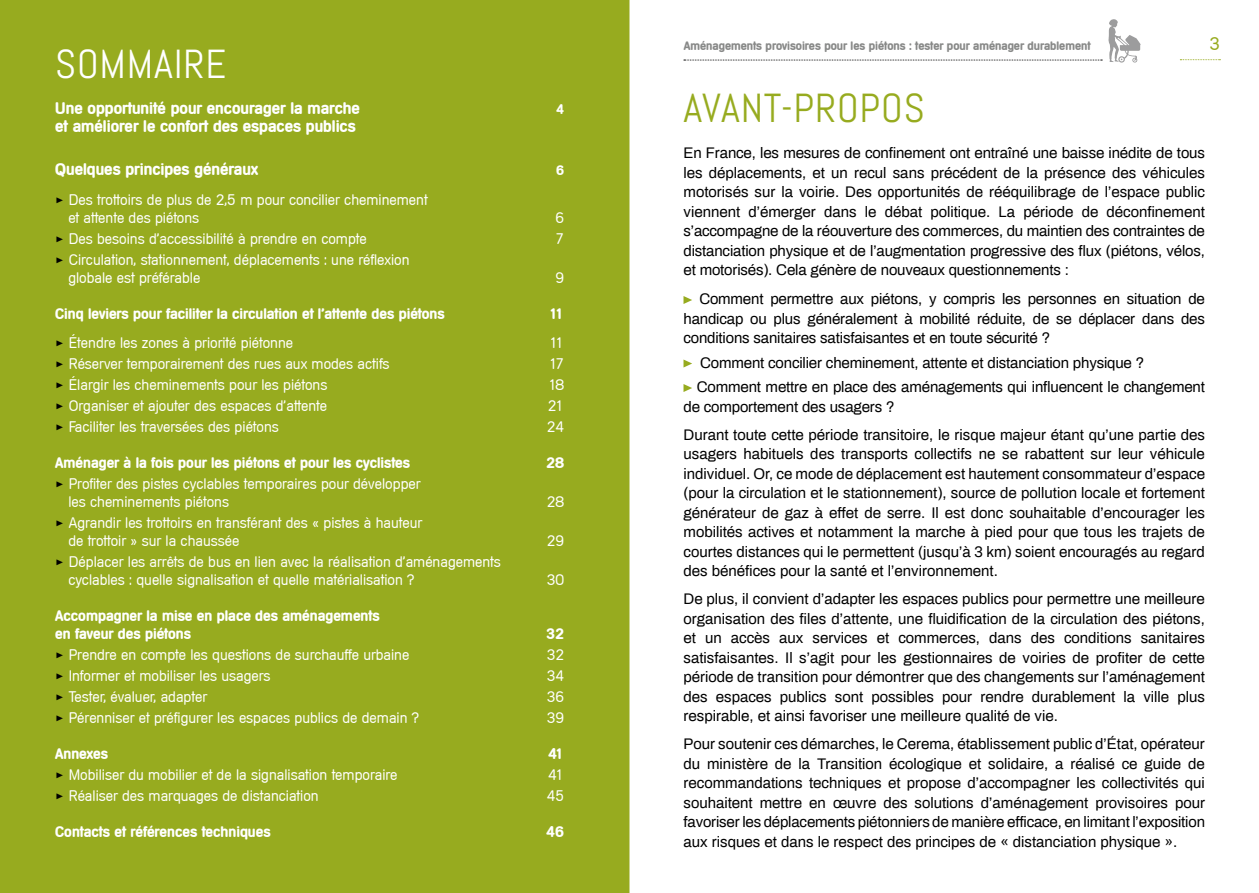
<style>
.page{position:relative;width:1259px;height:893px;background:#fff}
.page>*{position:absolute;margin:0;border:0;box-sizing:border-box;transform-origin:0 0}
.t1{font:40.5px "Abel";color:#97ab1f}
.t2{font:40.5px "Abel";letter-spacing:.02em;color:#fff}
.t3{font:300 18px "Andreas Becker";color:#97ab1f}
.t4{font:700 16.5px "Andreas Becker";color:#fff}
.t5{font:15px/19.5px "Archivo";letter-spacing:-.01em;color:#000;text-align:justify}
.t6{font:300 15px/18px "Andreas Becker";color:#fff}
.t7{font:700 15px/18px "Andreas Becker";color:#fff}
.t8{font:700 13.5px "Andreas Becker";color:#fff}
.t9{font:700 12px "Andreas Becker";color:#888988}
.s1{font-family:"Transit";font-weight:400;font-size:16.5px;color:#000}
</style>
<div class="page">
<svg style="left:684px;top:60px;width:418px;height:1px"></svg>
<svg style="left:1180px;top:59px;width:40px;height:1px"></svg>
<svg style="left:1108px;top:19px;width:32px;height:44px"></svg>
<div style="left:0;top:0;width:629px;height:893px;background:#97ab1f"></div>
<svg style="left:683px;top:296px;width:9px;height:8px"></svg>
<svg style="left:683px;top:359px;width:9px;height:8px"></svg>
<svg style="left:683px;top:384px;width:9px;height:8px"></svg>
<h1 class="t2" style="left:55px;top:39px;width:173px">SOMMAIRE</h1>
<p class="t4" style="left:55px;top:98px;width:306px">Une opportunité pour encourager la marche</p>
<p class="t8" style="left:556px;top:101px;width:10px">4</p>
<p class="t4" style="left:55px;top:116px;width:302px">et améliorer le confort des espaces publics</p>
<p class="t4" style="left:55px;top:159px;width:204px">Quelques principes généraux</p>
<p class="t8" style="left:556px;top:162px;width:10px">6</p>
<p class="t6" style="left:68px;top:191px;width:361px;text-indent:-13px"><span class="s1">&gt;</span> Des trottoirs de plus de 2,5 m pour concilier cheminement et attente des piétons</p>
<p class="t6" style="left:555px;top:209px;width:10px">6</p>
<p class="t6" style="left:55px;top:230px;width:313px"><span class="s1">&gt;</span> Des besoins d’accessibilité à prendre en compte</p>
<p class="t6" style="left:555px;top:230px;width:10px">7</p>
<p class="t6" style="left:68px;top:251px;width:343px;text-indent:-13px"><span class="s1">&gt;</span> Circulation, stationnement, déplacements : une réflexion globale est préférable</p>
<p class="t6" style="left:555px;top:269px;width:10px">9</p>
<p class="t7" style="left:55px;top:304px;width:391px">Cinq leviers pour faciliter la circulation et l’attente des piétons</p>
<p class="t7" style="left:549px;top:304px;width:16px">11</p>
<p class="t6" style="left:55px;top:334px;width:239px"><span class="s1">&gt;</span> étendre les zones à priorité piétonne</p>
<p class="t6" style="left:549px;top:334px;width:16px">11</p>
<p class="t6" style="left:55px;top:355px;width:336px"><span class="s1">&gt;</span> Réserver temporairement des rues aux modes actifs</p>
<p class="t6" style="left:549px;top:355px;width:16px">17</p>
<p class="t6" style="left:55px;top:376px;width:274px"><span class="s1">&gt;</span> élargir les cheminements pour les piétons</p>
<p class="t6" style="left:548px;top:376px;width:17px">18</p>
<p class="t6" style="left:55px;top:397px;width:273px"><span class="s1">&gt;</span> Organiser et ajouter des espaces d’attente</p>
<p class="t6" style="left:548px;top:397px;width:18px">21</p>
<p class="t6" style="left:55px;top:418px;width:225px"><span class="s1">&gt;</span> faciliter les traversées des piétons</p>
<p class="t6" style="left:547px;top:418px;width:19px">24</p>
<p class="t7" style="left:55px;top:454px;width:356px">Aménager à la fois pour les piétons et pour les cyclistes</p>
<p class="t7" style="left:546px;top:454px;width:19px">28</p>
<p class="t6" style="left:68px;top:475px;width:354px;text-indent:-13px"><span class="s1">&gt;</span> Profiter des pistes cyclables temporaires pour développer les cheminements piétons</p>
<p class="t6" style="left:547px;top:493px;width:19px">28</p>
<p class="t6" style="left:68px;top:514px;width:355px;text-indent:-13px"><span class="s1">&gt;</span> Agrandir les trottoirs en transférant des « pistes à hauteur de trottoir » sur la chaussée</p>
<p class="t6" style="left:68px;top:553px;width:434px;text-indent:-13px"><span class="s1">&gt;</span> Déplacer les arrêts de bus en lien avec la réalisation d’aménagements cyclables : quelle signalisation et quelle matérialisation ?</p>
<p class="t7" style="left:55px;top:607px;width:326px">Accompagner la mise en place des aménagements en faveur des piétons</p>
<p class="t6" style="left:547px;top:532px;width:19px">29</p>
<p class="t6" style="left:547px;top:571px;width:19px">30</p>
<p class="t7" style="left:546px;top:625px;width:19px">32</p>
<p class="t6" style="left:55px;top:646px;width:355px"><span class="s1">&gt;</span> Prendre en compte les questions de surchauffe urbaine</p>
<p class="t6" style="left:547px;top:646px;width:19px">32</p>
<p class="t6" style="left:55px;top:667px;width:217px"><span class="s1">&gt;</span> Informer et mobiliser les usagers</p>
<p class="t6" style="left:547px;top:667px;width:19px">34</p>
<p class="t6" style="left:55px;top:688px;width:153px"><span class="s1">&gt;</span> Tester, évaluer, adapter</p>
<p class="t6" style="left:547px;top:688px;width:19px">36</p>
<p class="t6" style="left:55px;top:709px;width:365px"><span class="s1">&gt;</span> Pérenniser et préfigurer les espaces publics de demain ?</p>
<p class="t6" style="left:547px;top:709px;width:19px">39</p>
<p class="t7" style="left:55px;top:745px;width:54px">Annexes</p>
<p class="t7" style="left:548px;top:745px;width:17px">41</p>
<p class="t6" style="left:55px;top:766px;width:344px"><span class="s1">&gt;</span> Mobiliser du mobilier et de la signalisation temporaire</p>
<p class="t6" style="left:548px;top:766px;width:17px">41</p>
<p class="t6" style="left:55px;top:787px;width:265px"><span class="s1">&gt;</span> Réaliser des marquages de distanciation</p>
<p class="t6" style="left:547px;top:787px;width:19px">45</p>
<p class="t7" style="left:55px;top:823px;width:217px">Contacts et références techniques</p>
<p class="t7" style="left:546px;top:823px;width:19px">46</p>
<p class="t9" style="left:684px;top:38px;width:408px">Aménagements provisoires pour les piétons : tester pour aménager durablement</p>
<p class="t3" style="left:1209px;top:33px;width:12px">3</p>
<h1 class="t1" style="left:683px;top:82px;width:40px">AVANT</h1>
<h1 class="t1" style="left:781px;top:82px;width:35px">-PROPOS</h1>
<p class="t5" style="left:683px;top:143px;width:523px">En France, les mesures de confinement ont entraîné une baisse inédite de tous les déplacements, et un recul sans précédent de la présence des véhicules motorisés sur la voirie. Des opportunités de rééquilibrage de l’espace public viennent d’émerger dans le débat politique. La période de déconfinement s’accompagne de la réouverture des commerces, du maintien des contraintes de distanciation physique et de l’augmentation progressive des flux (piétons, vélos, et motorisés). Cela génère de nouveaux questionnements :</p>
<p class="t5" style="left:683px;top:288px;width:523px;text-indent:16px">Comment permettre aux piétons, y compris les personnes en situation de handicap ou plus généralement à mobilité réduite, de se déplacer dans des conditions sanitaires satisfaisantes et en toute sécurité ?</p>
<p class="t5" style="left:697px;top:349px;width:509px;line-height:24.5px">Comment concilier cheminement, attente et distanciation physique ?<br>Comment mettre en place des aménagements qui influencent le changement</p>
<p class="t5" style="left:683px;top:392px;width:523px;line-height:28px">de comportement des usagers ?<br>Durant toute cette période transitoire, le risque majeur étant qu’une partie des</p>
<p class="t5" style="left:683px;top:443px;width:523px">usagers habituels des transports collectifs ne se rabattent sur leur véhicule individuel. Or, ce mode de déplacement est hautement consommateur d’espace (pour la circulation et le stationnement), source de pollution locale et fortement générateur de gaz à effet de serre. Il est donc souhaitable d’encourager les mobilités actives et notamment la marche à pied pour que tous les trajets de courtes distances qui le permettent (jusqu’à 3 km) soient encouragés au regard des bénéfices pour la santé et l’environnement.</p>
<p class="t5" style="left:683px;top:588px;width:523px">De plus, il convient d’adapter les espaces publics pour permettre une meilleure organisation des files d’attente, une fluidification de la circulation des piétons, et un accès aux services et commerces, dans des conditions sanitaires satisfaisantes. Il s’agit pour les gestionnaires de voiries de profiter de cette période de transition pour démontrer que des changements sur l’aménagement des espaces publics sont possibles pour rendre durablement la ville plus respirable, et ainsi favoriser une meilleure qualité de vie.</p>
<p class="t5" style="left:683px;top:733px;width:523px">Pour soutenir ces démarches, le Cerema, établissement public d’État, opérateur du ministère de la Transition écologique et solidaire, a réalisé ce guide de recommandations techniques et propose d’accompagner les collectivités qui souhaitent mettre en œuvre des solutions d’aménagement provisoires pour favoriser les déplacements piétonniers de manière efficace, en limitant l’exposition aux risques et dans le respect des principes de « distanciation physique ».</p>
</div>
